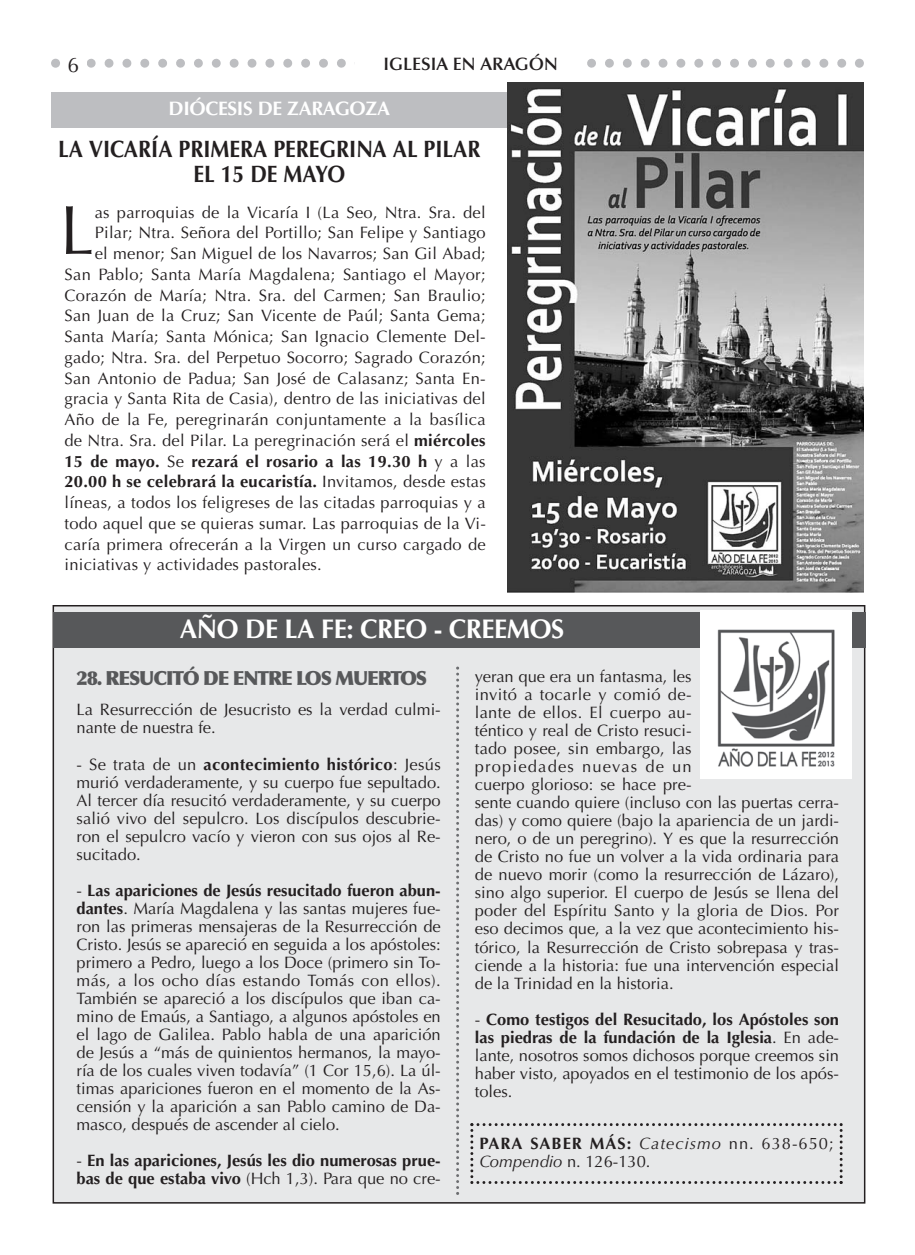
<style>
.page{position:relative;width:915px;height:1255px;background:#fff}
.page>*{position:absolute;margin:0;border:0;box-sizing:border-box;transform-origin:0 0}
.t1{font:69.3px "Optima";color:#231f20}
.t2{font:700 27px "Optima";letter-spacing:-.015em;color:#fff}
.t3{font:700 23.7px/25.5px "Optima";color:#231f20;text-align:center;scale:.9 1}
.t4{font:21px "Optima LT Std";color:#231f20}
.t5{font:900 19.5px "Optima";letter-spacing:-.06em;color:#57585a}
.t6{font:700 19.5px "Optima";letter-spacing:-.015em;color:#fff}
.t7{font:600 18px "Optima LT Std";color:#231f20}
.t8{font:16.5px/18px "Optima";letter-spacing:.01em;color:#231f20}
.t9{font:700 16.5px/18px "Optima";letter-spacing:.01em;color:#231f20}
.s1{font-weight:700}
.s2{font-weight:400}
.s3{font-style:italic}
</style>
<div class="page">
<div style="left:53px;top:605px;width:811px;height:597px;background:#e7e8e9"></div>
<svg style="left:51px;top:59px;width:812px;height:9px"></svg>
<div style="left:355px;top:51px;width:230px;height:26px;background:#fff"></div>
<div style="left:61px;top:51px;width:25px;height:30px;background:#fff"></div>
<div style="left:51px;top:92px;width:812px;height:36px;background:#bdbec1"></div>
<div style="left:53px;top:612px;width:812px;height:36px;background:#57585a"></div>
<svg style="left:456px;top:666px;width:3px;height:528px"></svg>
<svg style="left:470px;top:1123px;width:372px;height:60px"></svg>
<div style="left:700px;top:610px;width:151px;height:168px;background:#fff"></div>
<img style="left:717px;top:629px;width:118px;height:138px">
<img style="left:507px;top:83px;width:356px;height:509px">
<p class="t4" style="left:68px;top:53px;width:13px">6</p>
<p class="t7" style="left:383px;top:58px;width:175px">IGLESIA EN ARAGÓN</p>
<p class="t6" style="left:168px;top:100px;width:223px">DIÓCESIS DE ZARAGOZA</p>
<p class="t3" style="left:58px;top:138px;width:471px">LA VICARÍA PRIMERA PEREGRINA AL PILAR<br>EL 15 DE MAYO</p>
<p class="t1" style="left:60px;top:201px;width:36px">L</p>
<p class="t8" style="left:95px;top:205px;width:392px">as parroquias de la Vicaría I (La Seo, Ntra. Sra. del</p>
<p class="t8" style="left:95px;top:225px;width:392px">Pilar; Ntra. Señora del Portillo; San Felipe y Santiago</p>
<p class="t8" style="left:95px;top:246px;width:392px">el menor; San Miguel de los Navarros; San Gil Abad;</p>
<p class="t8" style="left:64px;top:267px;width:422px">San Pablo; Santa María Magdalena; Santiago el Mayor;</p>
<p class="t8" style="left:64px;top:288px;width:422px">Corazón de María; Ntra. Sra. del Carmen; San Braulio;</p>
<p class="t8" style="left:64px;top:308px;width:422px">San Juan de la Cruz; San Vicente de Paúl; Santa Gema;</p>
<p class="t8" style="left:64px;top:329px;width:422px">Santa María; Santa Mónica; San Ignacio Clemente Del-</p>
<p class="t8" style="left:64px;top:350px;width:422px">gado; Ntra. Sra. del Perpetuo Socorro; Sagrado Corazón;</p>
<p class="t8" style="left:64px;top:370px;width:422px">San Antonio de Padua; San José de Calasanz; Santa En-</p>
<p class="t8" style="left:64px;top:391px;width:422px">gracia y Santa Rita de Casia), dentro de las iniciativas del</p>
<p class="t8" style="left:64px;top:412px;width:422px">Año de la Fe, peregrinarán conjuntamente a la basílica</p>
<p class="t8" style="left:64px;top:433px;width:422px">de Ntra. Sra. del Pilar. La peregrinación será el <span class="s1">miércoles</span></p>
<p class="t9" style="left:64px;top:453px;width:422px">15 de mayo. <span class="s2">Se</span> rezará el rosario a las 19.30 h <span class="s2">y a las</span></p>
<p class="t9" style="left:64px;top:474px;width:422px">20.00 h se celebrará la eucaristía. <span class="s2">Invitamos, desde estas</span></p>
<p class="t8" style="left:64px;top:495px;width:422px">líneas, a todos los feligreses de las citadas parroquias y a</p>
<p class="t8" style="left:64px;top:516px;width:423px">todo aquel que se quieras sumar. Las parroquias de la Vi-</p>
<p class="t8" style="left:64px;top:536px;width:422px">caría primera ofrecerán a la Virgen un curso cargado de</p>
<p class="t8" style="left:64px;top:557px;width:259px">iniciativas y actividades pastorales.</p>
<p class="t2" style="left:180px;top:618px;width:385px">AÑO DE LA FE: CREO - CREEMOS</p>
<p class="t5" style="left:76px;top:670px;width:352px">28. RESUCITÓ DE ENTRE LOS MUERTOS</p>
<p class="t8" style="left:76px;top:702px;width:365px">La Resurrección de Jesucristo es la verdad culmi&shy;nante de nuestra fe.</p>
<p class="t8" style="left:76px;top:756px;width:365px;text-align:justify">- Se trata de un <span class="s1">acontecimiento histórico</span>: Jesús murió verdaderamente, y su cuerpo fue sepultado.<br>Al tercer día resucitó verdaderamente, y su cuerpo salió vivo del sepulcro. Los discípulos descubrie&shy;ron el sepulcro vacío y vieron con sus ojos al Re&shy;sucitado.</p>
<p class="t8" style="left:76px;top:882px;width:365px;text-align:justify">- <span class="s1">Las apariciones de Jesús resucitado fueron abun&shy;dantes</span>. María Magdalena y las santas mujeres fue&shy;ron las primeras mensajeras de la Resurrección de Cristo. Jesús se apareció en seguida a los apóstoles: primero a Pedro, luego a los Doce (primero sin To&shy;más, a los ocho días estando Tomás con ellos).<br>También se apareció a los discípulos que iban ca&shy;mino de Emaús, a Santiago, a algunos apóstoles en el lago de Galilea. Pablo habla de una aparición de Jesús a “más de quinientos hermanos, la mayo&shy;ría de los cuales viven todavía” (1 Cor 15,6). La úl&shy;timas apariciones fueron en el momento de la As&shy;censión y la aparición a san Pablo camino de Da&shy;masco, después de ascender al cielo.</p>
<p class="t9" style="left:76px;top:1152px;width:365px"><span class="s2">-</span> En las apariciones, Jesús les dio numerosas prue&shy;bas de que estaba vivo <span class="s2">(Hch 1,3). Para que no cre-</span></p>
<p class="t8" style="left:474px;top:669px;width:365px">yeran que era un fantasma, les<br>invitó a tocarle y comió de-<br>lante de ellos. El cuerpo au-<br>téntico y real de Cristo resuci-<br>tado posee, sin embargo, las<br>propiedades nuevas de un<br>cuerpo glorioso: se hace pre-<br>sente cuando quiere (incluso con las puertas cerra&shy;das) y como quiere (bajo la apariencia de un jardi&shy;nero, o de un peregrino). Y es que la resurrección de Cristo no fue un volver a la vida ordinaria para de nuevo morir (como la resurrección de Lázaro), sino algo superior. El cuerpo de Jesús se llena del poder del Espíritu Santo y la gloria de Dios. Por eso decimos que, a la vez que acontecimiento his&shy;tórico, la Resurrección de Cristo sobrepasa y tras&shy;ciende a la historia: fue una intervención especial de la Trinidad en la historia.</p>
<p class="t8" style="left:474px;top:1011px;width:365px;text-align:justify">- <span class="s1">Como testigos del Resucitado, los Apóstoles son las piedras de la fundación de la Iglesia</span>. En ade&shy;lante, nosotros somos dichosos porque creemos sin haber visto, apoyados en el testimonio de los após&shy;toles.</p>
<p class="t8" style="left:479px;top:1135px;width:355px"><span class="s1">PARA SABER MÁS:</span> <span class="s3">Catecismo</span> nn. 638-650;<br><span class="s3">Compendio</span> n. 126-130.</p>
</div>
